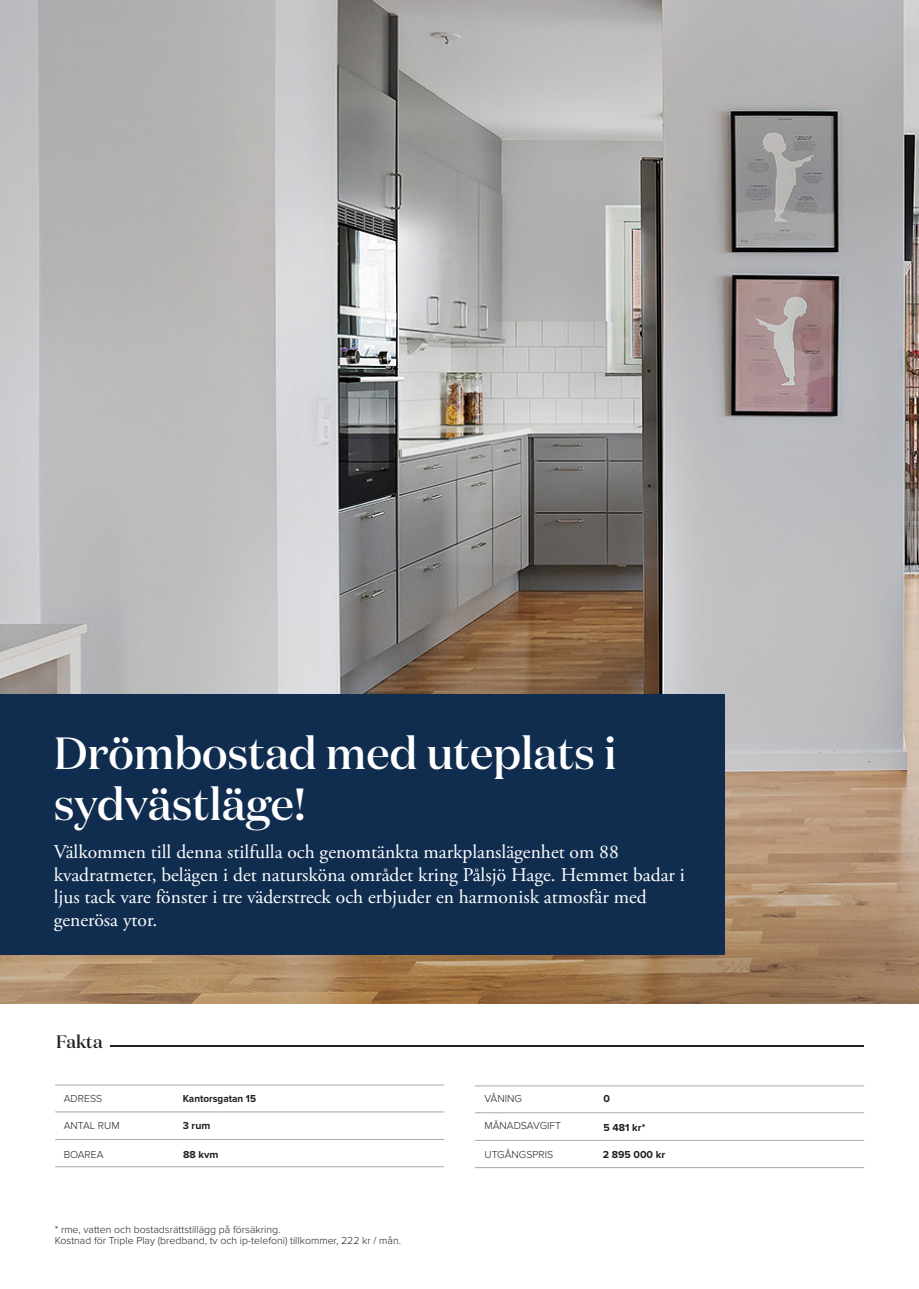
<style>
.page{position:relative;width:919px;height:1289px;background:#fff}
.page>*{position:absolute;margin:0;border:0;box-sizing:border-box;transform-origin:0 0}
.t1{font:500 45px/51px "Domaine Disp";color:#fff}
.t2{font:19.5px/22.5px "Adobe Garamond Pro";color:#fff}
.t3{font:500 18px "Domaine Disp";color:#231f20}
.t4{font:300 10.5px/10.5px "Proxima Nova";color:#231f20}
.t5{font:700 10.5px "Proxima Nova";color:#231f20}
.t6{font:700 10.5px "Proxima Nova";color:#231f20;scale:.95 1}
</style>
<div class="page">
<hr style="left:55px;top:1084px;width:389px;height:1px;background:#a6a8a8">
<hr style="left:55px;top:1111px;width:389px;height:1px;background:#a6a8a8">
<hr style="left:55px;top:1139px;width:389px;height:1px;background:#a6a8a8">
<hr style="left:55px;top:1166px;width:389px;height:1px;background:#a6a8a8">
<hr style="left:475px;top:1085px;width:389px;height:1px;background:#a6a8a8">
<hr style="left:475px;top:1112px;width:389px;height:1px;background:#a6a8a8">
<hr style="left:475px;top:1139px;width:389px;height:1px;background:#a6a8a8">
<hr style="left:475px;top:1167px;width:389px;height:1px;background:#a6a8a8">
<hr style="left:111px;top:1044px;width:753px;height:2px;background:#231f20">
<img style="left:0;top:0;width:918px;height:1003px">
<div style="left:0;top:694px;width:724px;height:136px;background:#102d4f"></div>
<div style="left:0;top:775px;width:724px;height:180px;background:#102d4f"></div>
<h1 class="t1" style="left:54px;top:727px;width:564px">Drömbostad med uteplats i sydvästläge!</h1>
<p class="t2" style="left:54px;top:841px;width:632px">Välkommen till denna stilfulla och genomtänkta markplanslägenhet om 88 kvadratmeter, belägen i det natursköna området kring Pålsjö Hage. Hemmet badar i ljus tack vare fönster i tre väderstreck och erbjuder en harmonisk atmosfär med generösa ytor.</p>
<p class="t3" style="left:56px;top:1030px;width:48px">Fakta</p>
<p class="t4" style="left:64px;top:1093px;width:40px">ADRESS</p>
<p class="t4" style="left:64px;top:1120px;width:57px">ANTAL RUM</p>
<p class="t4" style="left:64px;top:1149px;width:41px">BOAREA</p>
<p class="t6" style="left:183px;top:1094px;width:79px">Kantorsgatan 15</p>
<p class="t5" style="left:183px;top:1121px;width:29px">3 rum</p>
<p class="t5" style="left:183px;top:1149px;width:37px">88 kvm</p>
<p class="t4" style="left:55px;top:1224px;width:347px">* rme, vatten och bostadsrättstillägg på försäkring.<br>Kostnad för Triple Play (bredband, tv och ip‑telefoni) tillkommer, 222 kr / mån.</p>
<p class="t4" style="left:484px;top:1093px;width:39px">VÅNING</p>
<p class="t4" style="left:484px;top:1120px;width:78px">MÅNADSAVGIFT</p>
<p class="t4" style="left:484px;top:1149px;width:70px">UTGÅNGSPRIS</p>
<p class="t5" style="left:603px;top:1094px;width:8px">0</p>
<p class="t5" style="left:603px;top:1122px;width:43px">5 481 kr*</p>
<p class="t5" style="left:602px;top:1149px;width:64px">2 895 000 kr</p>
</div>
